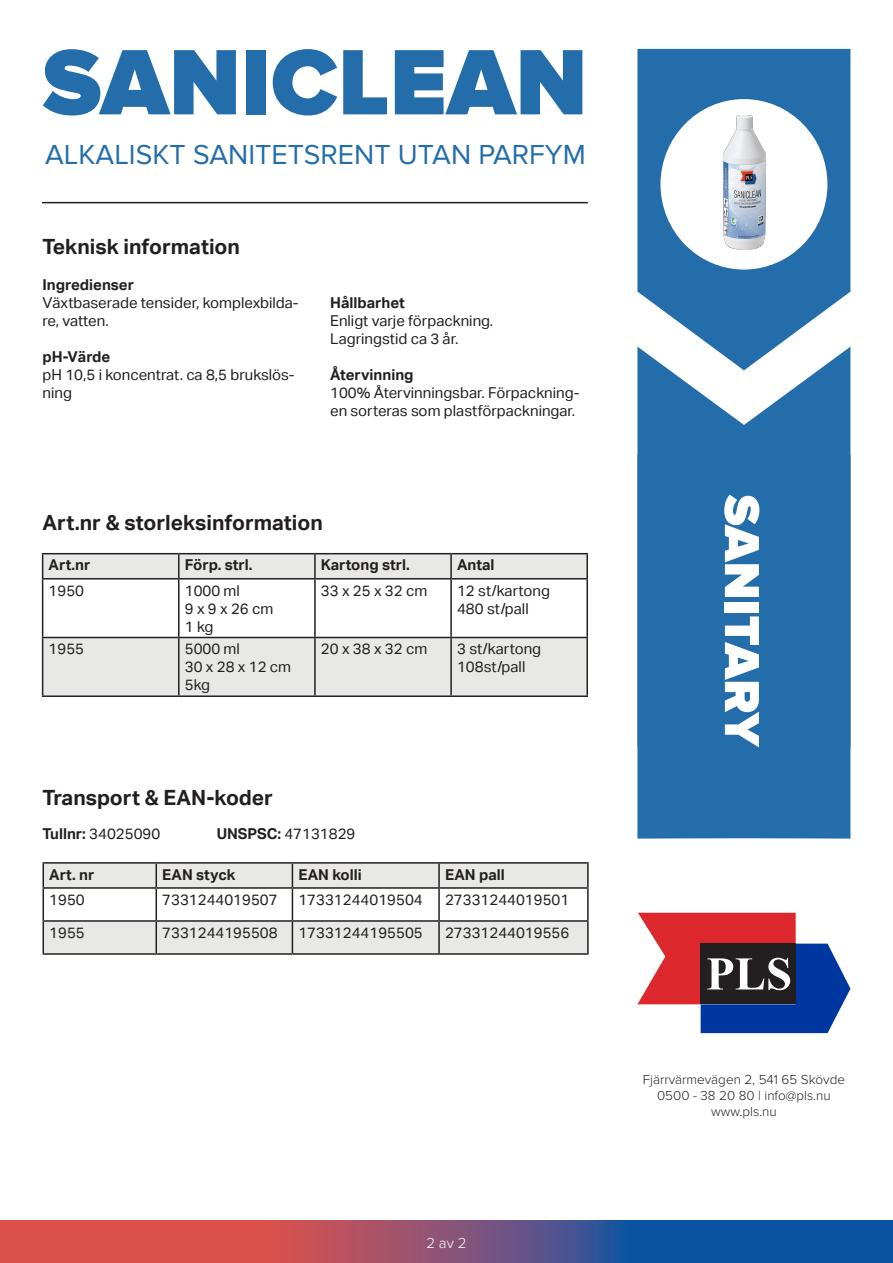
<style>
.page{position:relative;width:893px;height:1263px;background:#fff}
.page>*{position:absolute;margin:0;border:0;box-sizing:border-box;transform-origin:0 0}
.t1{font:900 96.3px "Proxima Nova";color:#246dab}
.t2{font:900 51px "Proxima Nova";letter-spacing:-.01em;color:#fff}
.t3{font:28.5px "Proxima Nova";color:#246dab}
.t4{font:700 21px "Aktiv Grotesk";color:#231f20}
.t5{font:15px/18px "Aktiv Grotesk";color:#231f20}
.t6{font:700 15px "Aktiv Grotesk";color:#231f20}
.t7{font:300 15px "Proxima Nova";color:#fff}
.t8{font:300 13.5px "Proxima Nova";color:#231f20}
.s1{font-weight:700}
</style>
<div class="page">
<svg style="left:637px;top:49px;width:213px;height:298px;background:#3b7cb4"></svg>
<div style="left:660px;top:99px;width:167px;height:171px;background:#fff;border-radius:50%"></div>
<svg style="left:0;top:1220px;width:893px;height:43px;background:#7a5276"></svg>
<hr style="left:42px;top:202px;width:546px;height:1px;background:#231f20">
<img style="left:723px;top:115px;width:43px;height:135px">
<div style="left:43px;top:638px;width:543px;height:57px;background:#e8e9e7"></div>
<hr style="left:42px;top:553px;width:137px;height:1px;background:#231f20">
<div style="left:42px;top:554px;width:544px;height:24px;background:#e8e9e7"></div>
<hr style="left:179px;top:553px;width:136px;height:1px;background:#231f20">
<hr style="left:178px;top:554px;width:2px;height:24px;background:#231f20">
<hr style="left:315px;top:553px;width:136px;height:1px;background:#231f20">
<hr style="left:314px;top:554px;width:2px;height:24px;background:#231f20">
<hr style="left:451px;top:553px;width:137px;height:1px;background:#231f20">
<hr style="left:450px;top:554px;width:2px;height:24px;background:#231f20">
<hr style="left:586px;top:554px;width:2px;height:24px;background:#231f20">
<hr style="left:42px;top:578px;width:137px;height:1px;background:#231f20">
<hr style="left:42px;top:579px;width:1px;height:58px;background:#231f20">
<hr style="left:179px;top:578px;width:136px;height:1px;background:#231f20">
<hr style="left:178px;top:579px;width:2px;height:58px;background:#231f20">
<hr style="left:315px;top:578px;width:136px;height:1px;background:#231f20">
<hr style="left:314px;top:579px;width:2px;height:58px;background:#231f20">
<hr style="left:451px;top:578px;width:137px;height:1px;background:#231f20">
<hr style="left:450px;top:579px;width:2px;height:58px;background:#231f20">
<hr style="left:586px;top:579px;width:2px;height:58px;background:#231f20">
<hr style="left:42px;top:637px;width:137px;height:1px;background:#231f20">
<hr style="left:42px;top:638px;width:1px;height:57px;background:#231f20">
<hr style="left:42px;top:695px;width:137px;height:2px;background:#231f20">
<hr style="left:179px;top:637px;width:136px;height:1px;background:#231f20">
<hr style="left:178px;top:638px;width:2px;height:57px;background:#231f20">
<hr style="left:179px;top:695px;width:136px;height:2px;background:#231f20">
<hr style="left:315px;top:637px;width:136px;height:1px;background:#231f20">
<hr style="left:314px;top:638px;width:2px;height:57px;background:#231f20">
<hr style="left:315px;top:695px;width:136px;height:2px;background:#231f20">
<hr style="left:451px;top:637px;width:137px;height:1px;background:#231f20">
<hr style="left:450px;top:638px;width:2px;height:57px;background:#231f20">
<hr style="left:586px;top:638px;width:2px;height:57px;background:#231f20">
<hr style="left:451px;top:695px;width:137px;height:2px;background:#231f20">
<div style="left:44px;top:922px;width:543px;height:31px;background:#e8e9e7"></div>
<hr style="left:43px;top:862px;width:113px;height:2px;background:#231f20">
<hr style="left:156px;top:862px;width:136px;height:2px;background:#231f20">
<hr style="left:292px;top:862px;width:147px;height:2px;background:#231f20">
<div style="left:43px;top:863px;width:544px;height:24px;background:#e8e9e7"></div>
<hr style="left:439px;top:862px;width:150px;height:2px;background:#231f20">
<hr style="left:438px;top:864px;width:2px;height:23px;background:#231f20">
<hr style="left:587px;top:864px;width:2px;height:23px;background:#231f20">
<hr style="left:43px;top:887px;width:113px;height:2px;background:#231f20">
<hr style="left:43px;top:889px;width:1px;height:31px;background:#231f20">
<hr style="left:156px;top:887px;width:136px;height:2px;background:#231f20">
<hr style="left:156px;top:889px;width:1px;height:31px;background:#231f20">
<hr style="left:292px;top:887px;width:147px;height:2px;background:#231f20">
<hr style="left:292px;top:889px;width:1px;height:31px;background:#231f20">
<hr style="left:439px;top:887px;width:150px;height:2px;background:#231f20">
<hr style="left:438px;top:889px;width:2px;height:31px;background:#231f20">
<hr style="left:587px;top:889px;width:2px;height:31px;background:#231f20">
<hr style="left:43px;top:920px;width:113px;height:2px;background:#231f20">
<hr style="left:43px;top:922px;width:1px;height:31px;background:#231f20">
<hr style="left:43px;top:953px;width:113px;height:2px;background:#231f20">
<hr style="left:156px;top:920px;width:136px;height:2px;background:#231f20">
<hr style="left:156px;top:922px;width:1px;height:31px;background:#231f20">
<hr style="left:156px;top:953px;width:136px;height:2px;background:#231f20">
<hr style="left:292px;top:920px;width:147px;height:2px;background:#231f20">
<hr style="left:292px;top:922px;width:1px;height:31px;background:#231f20">
<hr style="left:292px;top:953px;width:147px;height:2px;background:#231f20">
<hr style="left:439px;top:920px;width:150px;height:2px;background:#231f20">
<hr style="left:438px;top:922px;width:2px;height:31px;background:#231f20">
<hr style="left:587px;top:922px;width:2px;height:31px;background:#231f20">
<hr style="left:439px;top:953px;width:150px;height:2px;background:#231f20">
<svg style="left:637px;top:913px;width:213px;height:120px"></svg>
<svg style="left:637px;top:347px;width:213px;height:108px;fill:#246dab"></svg>
<div style="left:637px;top:455px;width:213px;height:383px;background:#246dab"></div>
<p class="t1" style="left:43px;top:27px;width:546px">SANICLEAN</p>
<p class="t3" style="left:45px;top:138px;width:542px">ALKALISKT SANITETSRENT UTAN PARFYM</p>
<p class="t4" style="left:43px;top:235px;width:199px">Teknisk information</p>
<p class="t6" style="left:43px;top:276px;width:93px">Ingredienser</p>
<p class="t5" style="left:43px;top:293px;width:258px">Växtbaserade tensider, komplexbilda&shy;re, vatten.</p>
<p class="t6" style="left:43px;top:348px;width:69px">pH-Värde</p>
<p class="t5" style="left:43px;top:365px;width:254px">pH 10,5 i koncentrat. ca 8,5 brukslös&shy;ning</p>
<p class="t6" style="left:330px;top:294px;width:76px">Hållbarhet</p>
<p class="t5" style="left:330px;top:311px;width:165px">Enligt varje förpackning.</p>
<p class="t5" style="left:330px;top:329px;width:130px">Lagringstid ca 3 år.</p>
<p class="t6" style="left:330px;top:366px;width:85px">Återvinning</p>
<p class="t5" style="left:330px;top:383px;width:251px">100% Återvinningsbar. Förpackning&shy;en sorteras som plastförpackningar.</p>
<p class="t4" style="left:43px;top:510px;width:282px">Art.nr &amp; storleksinformation</p>
<p class="t6" style="left:49px;top:556px;width:43px">Art.nr</p>
<p class="t6" style="left:185px;top:556px;width:69px">Förp. strl.</p>
<p class="t6" style="left:321px;top:556px;width:90px">Kartong strl.</p>
<p class="t6" style="left:457px;top:556px;width:39px">Antal</p>
<p class="t5" style="left:49px;top:581px;width:37px">1950</p>
<p class="t5" style="left:185px;top:581px;width:57px">1000 ml</p>
<p class="t5" style="left:185px;top:599px;width:90px">9 x 9 x 26 cm</p>
<p class="t5" style="left:185px;top:617px;width:30px">1 kg</p>
<p class="t5" style="left:321px;top:581px;width:108px">33 x 25 x 32 cm</p>
<p class="t5" style="left:457px;top:581px;width:94px">12 st/kartong</p>
<p class="t5" style="left:457px;top:599px;width:73px">480 st/pall</p>
<p class="t5" style="left:49px;top:640px;width:37px">1955</p>
<p class="t5" style="left:185px;top:640px;width:57px">5000 ml</p>
<p class="t5" style="left:185px;top:658px;width:108px">30 x 28 x 12 cm</p>
<p class="t5" style="left:185px;top:676px;width:27px">5kg</p>
<p class="t5" style="left:321px;top:640px;width:108px">20 x 38 x 32 cm</p>
<p class="t5" style="left:457px;top:640px;width:86px">3 st/kartong</p>
<p class="t5" style="left:457px;top:658px;width:70px">108st/pall</p>
<p class="t4" style="left:43px;top:785px;width:232px">Transport &amp; EAN-koder</p>
<p class="t5" style="left:43px;top:825px;width:119px"><span class="s1">Tullnr:</span> 34025090</p>
<p class="t5" style="left:217px;top:825px;width:140px"><span class="s1">UNSPSC:</span> 47131829</p>
<p class="t6" style="left:49px;top:866px;width:47px">Art. nr</p>
<p class="t6" style="left:162px;top:866px;width:75px">EAN styck</p>
<p class="t6" style="left:298px;top:866px;width:65px">EAN kolli</p>
<p class="t6" style="left:445px;top:866px;width:61px">EAN pall</p>
<p class="t5" style="left:49px;top:890px;width:37px">1950</p>
<p class="t5" style="left:162px;top:890px;width:117px">7331244019507</p>
<p class="t5" style="left:298px;top:890px;width:126px">17331244019504</p>
<p class="t5" style="left:445px;top:890px;width:126px">27331244019501</p>
<p class="t5" style="left:49px;top:923px;width:37px">1955</p>
<p class="t5" style="left:162px;top:923px;width:117px">7331244195508</p>
<p class="t5" style="left:298px;top:923px;width:126px">17331244195505</p>
<p class="t5" style="left:445px;top:923px;width:126px">27331244019556</p>
<p class="t7" style="left:426px;top:1231px;width:42px">2 av 2</p>
<p class="t2" style="left:771px;top:494px;width:255px;rotate:90deg">SANITARY</p>
<p class="t8" style="left:643px;top:1069px;width:204px">Fjärrvärmevägen 2, 541 65 Skövde</p>
<p class="t8" style="left:657px;top:1086px;width:175px">0500 - 38 20 80 | info@pls.nu</p>
<p class="t8" style="left:711px;top:1102px;width:67px">www.pls.nu</p>
</div>
